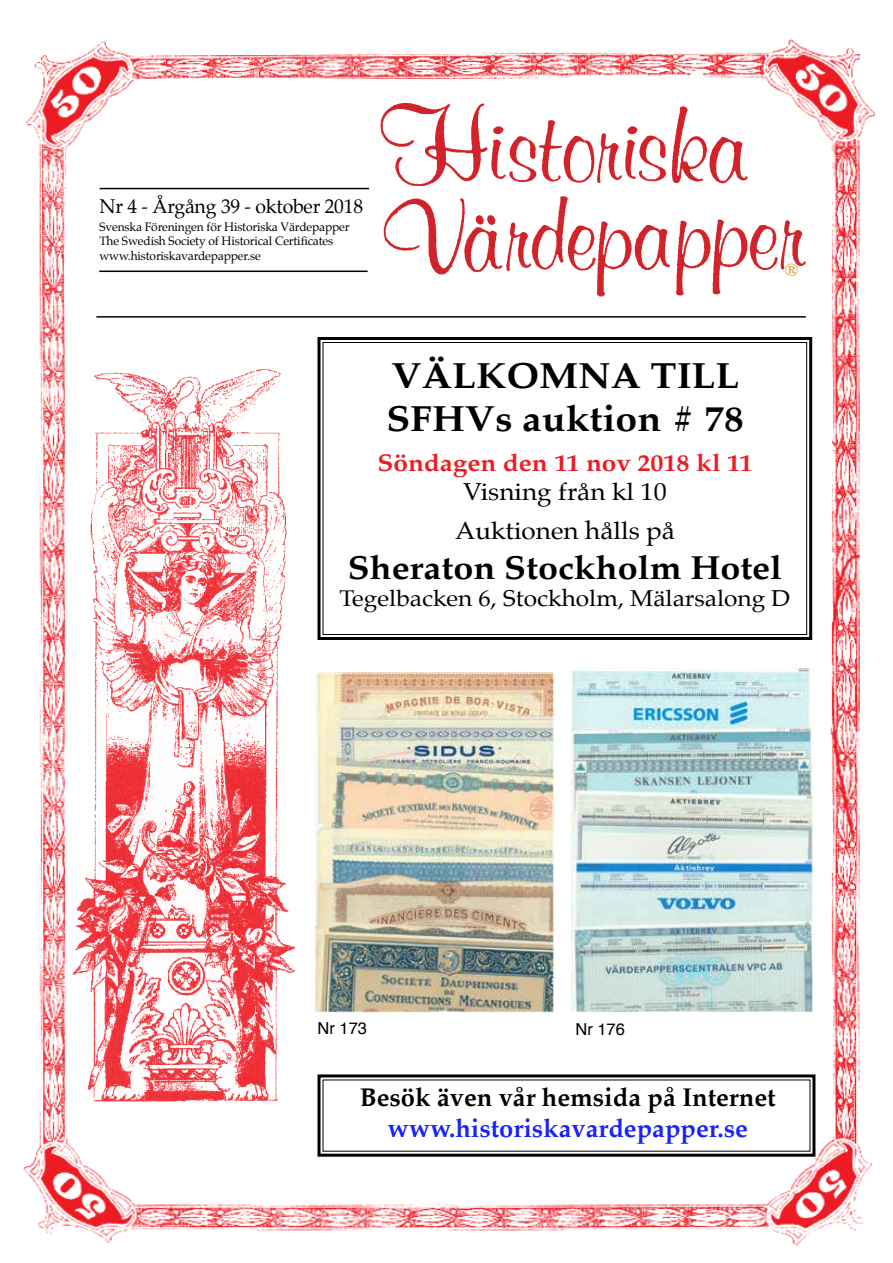
<style>
.page{position:relative;width:893px;height:1263px;background:#fff}
.page>*{position:absolute;margin:0;border:0;box-sizing:border-box;transform-origin:0 0}
.t1{font:700 36px/43.2px "Palatino";color:#000;scale:1.09 1}
.t2{font:700 33px "Palatino";color:#000;scale:1.09 1}
.t3{font:700 25.5px "Palatino";color:#000}
.t4{font:700 25.5px "Palatino";color:#1922fb}
.t5{font:24px/39.6px "Palatino";color:#000;text-align:center;scale:1.09 1}
.t6{font:700 24px "Palatino";color:#ed1c24;scale:1.09 1}
.t7{font:22.5px "Palatino";color:#000;scale:1.09 1}
.t8{font:19.5px "Palatino";letter-spacing:-.01em;color:#000}
.t9{font:18px "Times";color:#d69713}
.t10{font:16.5px "Helvetica";color:#000}
.t11{font:12px/14.4px "Palatino";letter-spacing:-.015em;color:#000}
</style>
<div class="page">
<img style="left:23px;top:39px;width:853px;height:1207px">
<svg style="left:316px;top:335px;width:498px;height:306px"></svg>
<div style="left:322px;top:342px;width:485px;height:293px;border:1px solid #000"></div>
<img style="left:379px;top:103px;width:427px;height:202px">
<hr style="left:96px;top:316px;width:710px;height:2px;background:#000">
<hr style="left:99px;top:271px;width:269px;height:1px;background:#000">
<hr style="left:100px;top:188px;width:269px;height:1px;background:#000">
<svg style="left:316px;top:1073px;width:501px;height:85px"></svg>
<div style="left:833px;top:1230px;width:47px;height:22px;background:#fff"></div>
<img style="left:73px;top:343px;width:226px;height:766px">
<img style="left:570px;top:669px;width:243px;height:342px">
<img style="left:314px;top:673px;width:240px;height:339px">
<h3 class="t8" style="left:99px;top:193px;width:265px">Nr 4 - Årgång 39 - oktober 2018</h3>
<p class="t11" style="left:99px;top:220px;width:252px">Svenska Föreningen för Historiska Värdepapper<br>The Swedish Society of Historical Certificates www.historiskavardepapper.se</p>
<h3 class="t9" style="left:785px;top:253px;width:15px">®</h3>
<h1 class="t1" style="left:386px;top:358px;width:329px">VÄLKOMNA TILL<br>SFHVs auktion # 78</h1>
<h3 class="t6" style="left:378px;top:448px;width:345px">Söndagen den 11 nov 2018 kl 11</h3>
<h3 class="t5" style="left:455px;top:474px;width:203px">Visning från kl 10<br>Auktionen hålls på</h3>
<h2 class="t2" style="left:348px;top:547px;width:400px">Sheraton Stockholm Hotel</h2>
<h3 class="t7" style="left:340px;top:584px;width:415px">Tegelbacken 6, Stockholm, Mälarsalong D</h3>
<h3 class="t10" style="left:317px;top:1014px;width:51px">Nr 173</h3>
<h3 class="t10" style="left:575px;top:1015px;width:51px">Nr 176</h3>
<h3 class="t3" style="left:360px;top:1082px;width:417px">Besök även vår hemsida på Internet</h3>
<h3 class="t4" style="left:388px;top:1112px;width:362px">www.historiskavardepapper.se</h3>
</div>
